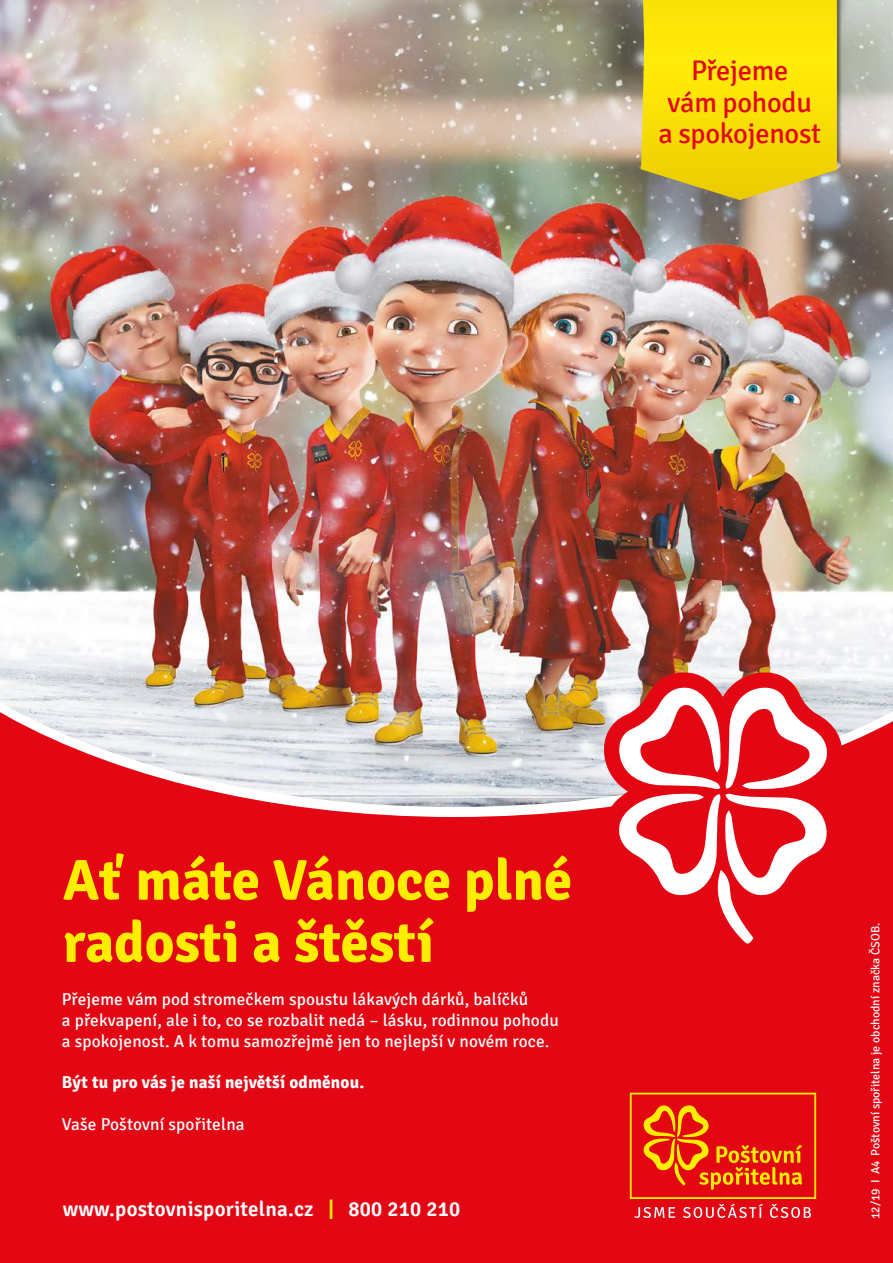
<style>
.page{position:relative;width:893px;height:1263px;background:#fff}
.page>*{position:absolute;margin:0;border:0;box-sizing:border-box;transform-origin:0 0}
.t1{font:700 57.3px/62.1px "Signika";color:#ffed00}
.t2{font:28.35px/31.7px "Signika";letter-spacing:-.01em;color:#e30613;text-align:center}
.t3{font:600 21px "Signika";letter-spacing:.01em;color:#fff}
.t4{font:17.25px/20.7px "Signika";letter-spacing:.01em;color:#fff}
.t5{font:700 17.25px "Signika";letter-spacing:.01em;color:#fff}
.t6{font:12px "Signika";color:#fff}
.s1{color:#ffed00}
</style>
<div class="page">
<img style="left:0;top:0;width:893px;height:692px">
<svg style="left:0;top:702px;width:893px;height:561px;background:#e1222c"></svg>
<svg style="left:602px;top:670px;width:242px;height:289px;background:#e0464f"></svg>
<svg style="left:617px;top:686px;width:211px;height:260px"></svg>
<img style="left:837px;top:0;width:30px;height:179px">
<svg style="left:641px;top:0;width:196px;height:200px;background:#f0da12"></svg>
<svg style="left:630px;top:1093px;width:186px;height:125px;background:#e83415"></svg>
<p class="t2" style="left:658px;top:55px;width:164px">Přejeme<br>vám pohodu a spokojenost</p>
<p class="t1" style="left:63px;top:850px;width:511px">Ať máte Vánoce plné radosti a štěstí</p>
<p class="t4" style="left:62px;top:989px;width:498px">Přejeme vám pod stromečkem spoustu lákavých dárků, balíčků<br>a překvapení, ale i to, co se rozbalit nedá – lásku, rodinnou pohodu a spokojenost. A k tomu samozřejmě jen to nejlepší v novém roce.</p>
<p class="t5" style="left:62px;top:1072px;width:304px">Být tu pro vás je naší největší odměnou.</p>
<p class="t4" style="left:62px;top:1114px;width:184px">Vaše Poštovní spořitelna</p>
<p class="t3" style="left:63px;top:1197px;width:399px">www.postovnisporitelna.cz <span class="s1">|</span> 800 210 210</p>
<p class="t6" style="left:868px;top:1219px;width:298px;rotate:-90deg">12/19 I A4 Poštovní spořitelna je obchodní značka ČSOB.</p>
</div>
